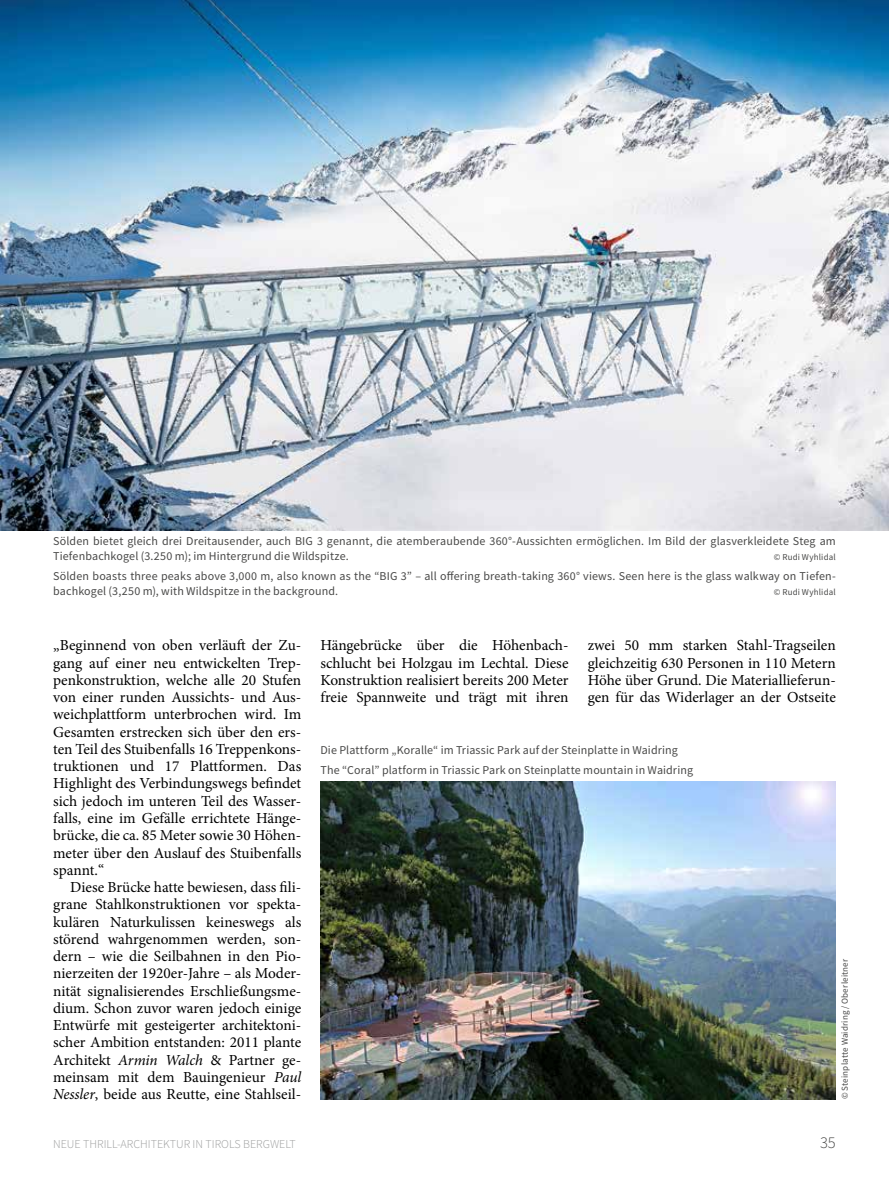
<style>
.page{position:relative;width:889px;height:1204px;background:#fff}
.page>*{position:absolute;margin:0;border:0;box-sizing:border-box;transform-origin:0 0}
.t1{font:300 16.5px "Source Sans Pro";color:#494948}
.t2{font:15.3px/17.2px "Minion Pro";color:#000;text-align:justify}
.t3{font:12px/14.2px "Source Sans Pro";letter-spacing:.01em;color:#494948}
.t4{font:300 12px "Source Sans Pro";color:#9c9d9d}
.t5{font:9px "Source Sans Pro";letter-spacing:.02em;color:#494948}
.s1{font-style:italic}
</style>
<div class="page">
<img style="left:0;top:0;width:889px;height:530px">
<img style="left:320px;top:781px;width:516px;height:318px">
<p class="t3" style="left:53px;top:534px;width:784px">Sölden bietet gleich drei Dreitausender, auch BIG 3 genannt, die atemberaubende 360°-Aussichten ermöglichen. Im Bild der glasverkleidete Steg am<br>Tiefenbachkogel (3.250 m); im Hintergrund die Wildspitze.</p>
<p class="t5" style="left:774px;top:551px;width:63px">© Rudi Wyhlidal</p>
<p class="t3" style="left:53px;top:569px;width:784px">Sölden boasts three peaks above 3,000 m, also known as the “BIG 3” – all offering breath-taking 360° views. Seen here is the glass walkway on Tiefen&shy;bachkogel (3,250 m), with Wildspitze in the background.</p>
<p class="t5" style="left:774px;top:586px;width:63px">© Rudi Wyhlidal</p>
<p class="t2" style="left:53px;top:637px;width:250px">„Beginnend von oben verläuft der Zu&shy;gang auf einer neu entwickelten Trep&shy;penkonstruktion, welche alle 20 Stufen von einer runden Aussichts- und Aus&shy;weichplattform unterbrochen wird. Im Gesamten erstrecken sich über den ers&shy;ten Teil des Stuibenfalls 16 Treppenkons&shy;truktionen und 17 Plattformen. Das Highlight des Verbindungswegs befindet sich jedoch im unteren Teil des Wasser&shy;falls, eine im Gefälle errichtete Hänge&shy;brücke, die ca. 85 Meter sowie 30 Höhen&shy;meter über den Auslauf des Stuibenfalls spannt.“</p>
<p class="t2" style="left:53px;top:878px;width:250px;text-indent:17px">Diese Brücke hatte bewiesen, dass fili&shy;grane Stahlkonstruktionen vor spekta&shy;kulären Naturkulissen keineswegs als störend wahrgenommen werden, son&shy;dern – wie die Seilbahnen in den Pio&shy;nierzeiten der 1920er-Jahre – als Moder&shy;nität signalisierendes Erschließungsme&shy;dium. Schon zuvor waren jedoch einige Entwürfe mit gesteigerter architektoni&shy;scher Ambition entstanden: 2011 plante Architekt <span class="s1">Armin Walch</span> &amp; Partner ge&shy;meinsam mit dem Bauingenieur <span class="s1">Paul Nessler</span>, beide aus Reutte, eine Stahlseil-</p>
<p class="t2" style="left:320px;top:637px;width:250px">Hängebrücke über die Höhenbach&shy;schlucht bei Holzgau im Lechtal. Diese Konstruktion realisiert bereits 200 Meter freie Spannweite und trägt mit ihren</p>
<p class="t2" style="left:587px;top:637px;width:250px">zwei 50 mm starken Stahl-Tragseilen gleichzeitig 630 Personen in 110 Metern Höhe über Grund. Die Materiallieferun&shy;gen für das Widerlager an der Ostseite</p>
<p class="t3" style="left:320px;top:739px;width:374px;line-height:20.7px">Die Plattform „Koralle“ im Triassic Park auf der Steinplatte in Waidring<br>The “Coral” platform in Triassic Park on Steinplatte mountain in Waidring</p>
<p class="t5" style="left:839px;top:1099px;width:142px;rotate:-90deg">© Steinplatte Waidring / Oberleitner</p>
<p class="t4" style="left:53px;top:1136px;width:244px">NEUE THRILL-ARCHITEKTUR IN TIROLS BERGWELT</p>
<p class="t1" style="left:820px;top:1132px;width:17px">35</p>
</div>
